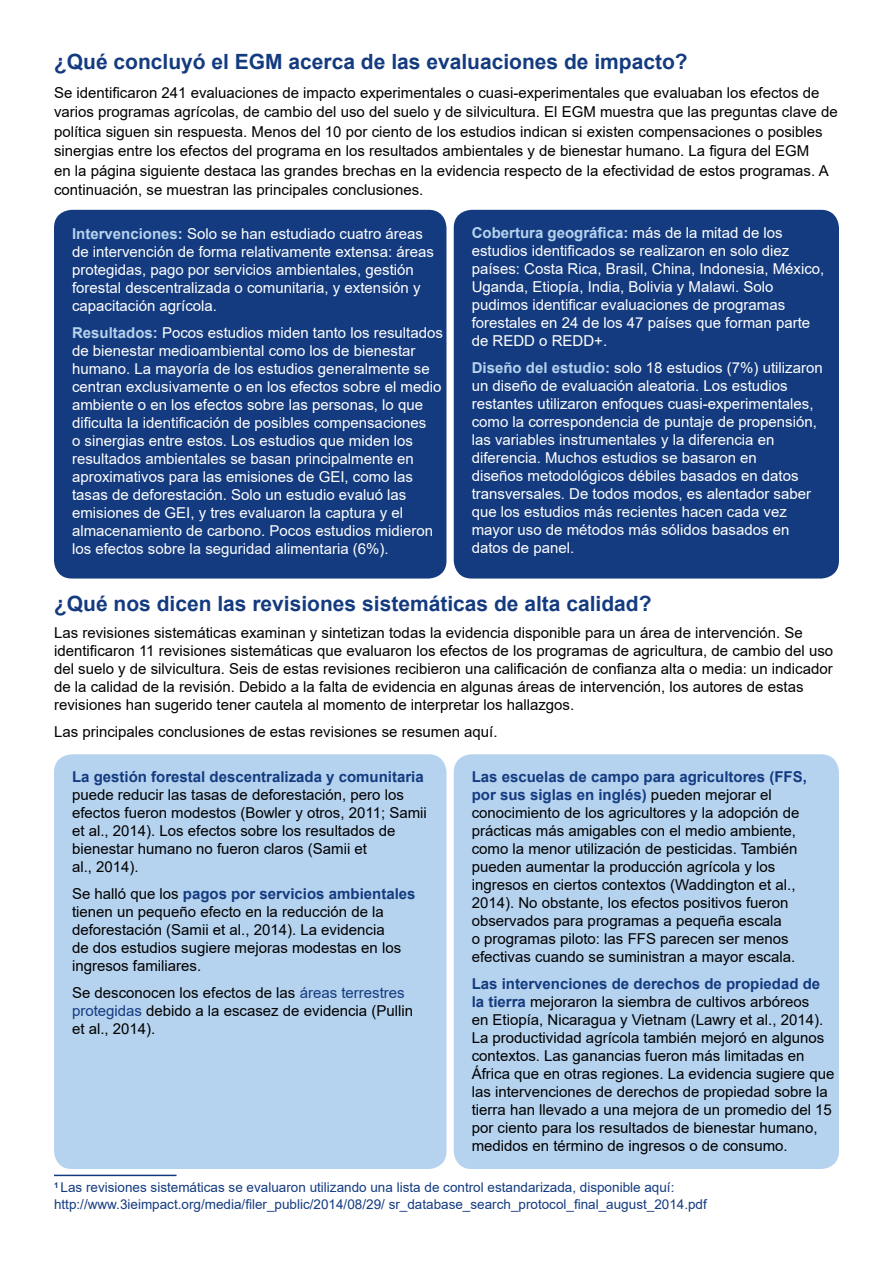
<style>
.page{position:relative;width:893px;height:1263px;background:#fff}
.page>*{position:absolute;margin:0;border:0;box-sizing:border-box;transform-origin:0 0}
.t1{font:700 21px "Arial";color:#143b80}
.t2{font:15px/18px "Arial";color:#000}
.t3{font:15px/18px "Arial";color:#fff}
.t4{font:700 15px "Arial";color:#143b80}
.t5{font:13.5px/16.2px "Arial";color:#143b80}
.s1{font-weight:700;color:#b5d2ee}
.s2{font-weight:700;color:#143b80}
.s3{color:#143b80}
</style>
<div class="page">
<div style="left:54px;top:210px;width:392px;height:368px;background:#143b80;border-radius:18px"></div>
<div style="left:454px;top:210px;width:385px;height:368px;background:#143b80;border-radius:18px"></div>
<div style="left:54px;top:754px;width:392px;height:415px;background:#b5d2ee;border-radius:18px"></div>
<div style="left:454px;top:754px;width:385px;height:415px;background:#b5d2ee;border-radius:18px"></div>
<hr style="left:54px;top:1175px;width:123px;height:1px;background:#143b80">
<h1 class="t1" style="left:54px;top:47px;width:635px">¿Qué concluyó el EGM acerca de las evaluaciones de impacto?</h1>
<p class="t2" style="left:54px;top:83px;width:785px;line-height:19.5px">Se identificaron 241 evaluaciones de impacto experimentales o cuasi-experimentales que evaluaban los efectos de varios programas agrícolas, de cambio del uso del suelo y de silvicultura. El EGM muestra que las preguntas clave de política siguen sin respuesta. Menos del 10 por ciento de los estudios indican si existen compensaciones o posibles sinergias entre los efectos del programa en los resultados ambientales y de bienestar humano. La figura del EGM<br>en la página siguiente destaca las grandes brechas en la evidencia respecto de la efectividad de estos programas. A continuación, se muestran las principales conclusiones.</p>
<p class="t3" style="left:472px;top:224px;width:354px"><span class="s1">Cobertura geográfica:</span> más de la mitad de los estudios identificados se realizaron en solo diez países: Costa Rica, Brasil, China, Indonesia, México, Uganda, Etiopía, India, Bolivia y Malawi. Solo pudimos identificar evaluaciones de programas forestales en 24 de los 47 países que forman parte de REDD o REDD+.</p>
<p class="t3" style="left:472px;top:359px;width:352px"><span class="s1">Diseño del estudio:</span> solo 18 estudios (7%) utilizaron un diseño de evaluación aleatoria. Los estudios restantes utilizaron enfoques cuasi-experimentales, como la correspondencia de puntaje de propensión, las variables instrumentales y la diferencia en diferencia. Muchos estudios se basaron en<br>diseños metodológicos débiles basados en datos transversales. De todos modos, es alentador saber que los estudios más recientes hacen cada vez mayor uso de métodos más sólidos basados en datos de panel.</p>
<h1 class="t1" style="left:54px;top:589px;width:599px">¿Qué nos dicen las revisiones sistemáticas de alta calidad?</h1>
<p class="t2" style="left:54px;top:624px;width:781px">Las revisiones sistemáticas examinan y sintetizan todas la evidencia disponible para un área de intervención. Se identificaron 11 revisiones sistemáticas que evaluaron los efectos de los programas de agricultura, de cambio del uso del suelo y de silvicultura. Seis de estas revisiones recibieron una calificación de confianza alta o media: un indicador de la calidad de la revisión. Debido a la falta de evidencia en algunas áreas de intervención, los autores de estas revisiones han sugerido tener cautela al momento de interpretar los hallazgos.</p>
<p class="t2" style="left:54px;top:723px;width:445px">Las principales conclusiones de estas revisiones se resumen aquí.</p>
<p class="t4" style="left:72px;top:766px;width:353px">La gestión forestal descentralizada y comunitaria</p>
<p class="t2" style="left:72px;top:786px;width:356px">puede reducir las tasas de deforestación, pero los efectos fueron modestos (Bowler y otros, 2011; Samii et al., 2014). Los efectos sobre los resultados de bienestar humano no fueron claros (Samii et<br>al., 2014).</p>
<p class="t2" style="left:72px;top:885px;width:345px">Se halló que los <span class="s2">pagos por servicios ambientales </span>tienen un pequeño efecto en la reducción de la deforestación (Samii et al., 2014). La evidencia<br>de dos estudios sugiere mejoras modestas en los ingresos familiares.</p>
<p class="t2" style="left:72px;top:984px;width:343px">Se desconocen los efectos de las <span class="s3">áreas terrestres protegidas</span> debido a la escasez de evidencia (Pullin et al., 2014).</p>
<p class="t3" style="left:72px;top:224px;width:363px"><span class="s1">Intervenciones:</span> Solo se han estudiado cuatro áreas de intervención de forma relativamente extensa: áreas protegidas, pago por servicios ambientales, gestión forestal descentralizada o comunitaria, y extensión y capacitación agrícola.</p>
<p class="t3" style="left:72px;top:323px;width:372px"><span class="s1">Resultados:</span> Pocos estudios miden tanto los resultados de bienestar medioambiental como los de bienestar humano. La mayoría de los estudios generalmente se centran exclusivamente o en los efectos sobre el medio ambiente o en los efectos sobre las personas, lo que dificulta la identificación de posibles compensaciones<br>o sinergias entre estos. Los estudios que miden los resultados ambientales se basan principalmente en aproximativos para las emisiones de GEI, como las tasas de deforestación. Solo un estudio evaluó las emisiones de GEI, y tres evaluaron la captura y el almacenamiento de carbono. Pocos estudios midieron los efectos sobre la seguridad alimentaria (6%).</p>
<p class="t2" style="left:472px;top:768px;width:337px"><span class="s2">Las escuelas de campo para agricultores (FFS, por sus siglas en inglés)</span> pueden mejorar el conocimiento de los agricultores y la adopción de prácticas más amigables con el medio ambiente, como la menor utilización de pesticidas. También pueden aumentar la producción agrícola y los ingresos en ciertos contextos (Waddington et al., 2014). No obstante, los efectos positivos fueron observados para programas a pequeña escala<br>o programas piloto: las FFS parecen ser menos efectivas cuando se suministran a mayor escala.</p>
<p class="t2" style="left:472px;top:975px;width:364px"><span class="s2">Las intervenciones de derechos de propiedad de la tierra</span> mejoraron la siembra de cultivos arbóreos<br>en Etiopía, Nicaragua y Vietnam (Lawry et al., 2014).<br>La productividad agrícola también mejoró en algunos contextos. Las ganancias fueron más limitadas en África que en otras regiones. La evidencia sugiere que las intervenciones de derechos de propiedad sobre la tierra han llevado a una mejora de un promedio del 15 por ciento para los resultados de bienestar humano, medidos en término de ingresos o de consumo.</p>
<p class="t5" style="left:54px;top:1179px;width:654px"><sup>1</sup> Las revisiones sistemáticas se evaluaron utilizando una lista de control estandarizada, disponible aquí: http://www.3ieimpact.org/media/filer_public/2014/08/29/ sr_database_search_protocol_final_august_2014.pdf</p>
</div>
